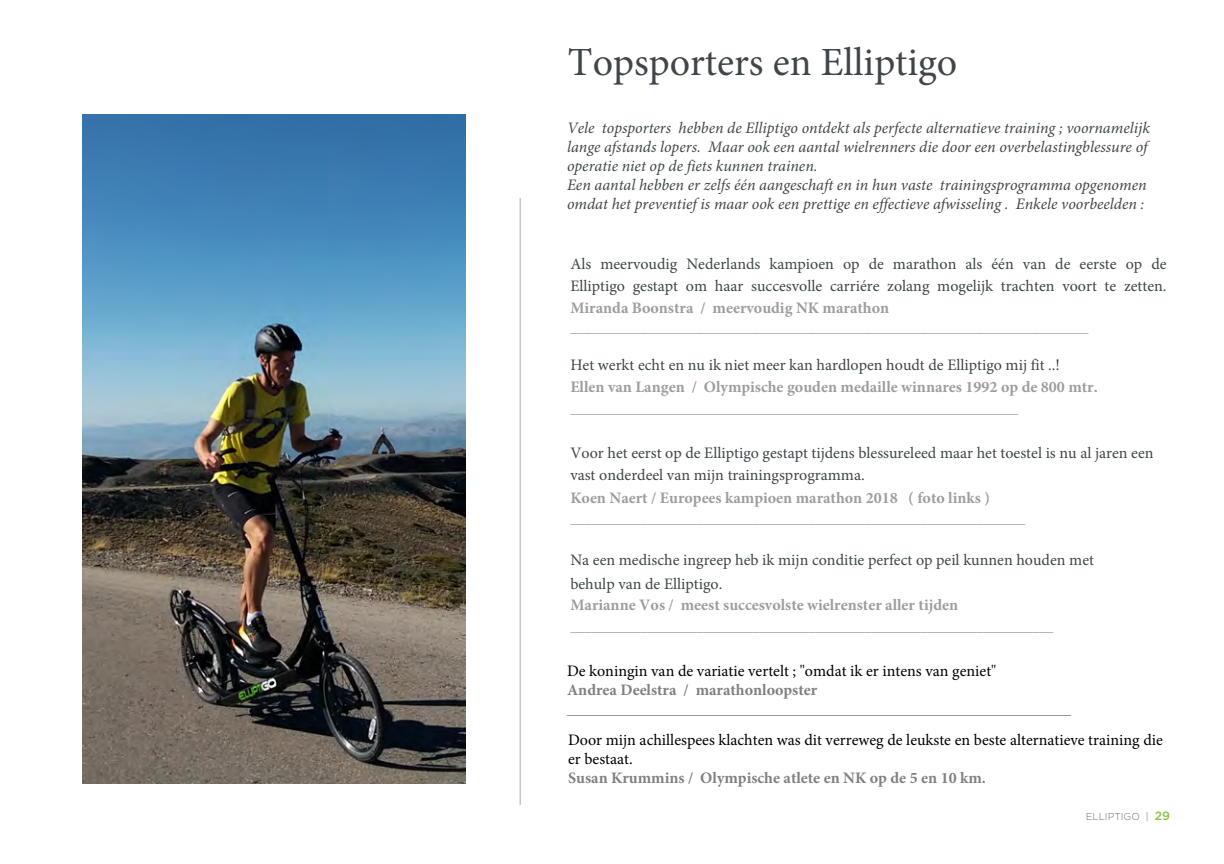
<style>
.page{position:relative;width:1224px;height:864px;background:#fff}
.page>*{position:absolute;margin:0;border:0;box-sizing:border-box;transform-origin:0 0}
.t1{font:40px "Minion Pro";color:#3e4649}
.t2{font:16px/22.4px "Minion Pro";color:#3e4649}
.t3{font:italic 16px/19.2px "Minion Pro";color:#3f474a}
.t4{font:700 16px "Minion Pro";color:#9a9ea1}
.t5{font:16px/19.2px "Minion Pro";color:#000}
.t6{font:700 16px "Minion Pro";color:#808080}
.t7{font:16px "Minion Pro";color:#808080}
.t8{font:700 14px "Minion Pro";color:#9a9ea1}
.t9{font:300 10px "Gotham";color:#686f71}
.s1{font-weight:500;font-size:12px;color:#84c443}
</style>
<div class="page">
<hr style="left:520px;top:198px;width:1px;height:607px;background:#a9acaf">
<img style="left:82px;top:115px;width:383px;height:669px">
<p class="t1" style="left:568px;top:36px;width:391px">Topsporters en Elliptigo</p>
<p class="t3" style="left:567px;top:118px;width:584px">Vele topsporters hebben de Elliptigo ontdekt als perfecte alternatieve training ; voornamelijk lange afstands lopers. Maar ook een aantal wielrenners die door een overbelastingblessure of operatie niet op de fiets kunnen trainen.<br>Een aantal hebben er zelfs één aangeschaft en in hun vaste trainingsprogramma opgenomen omdat het preventief is maar ook een prettige en effectieve afwisseling . Enkele voorbeelden :</p>
<p class="t2" style="left:570px;top:252px;width:598px">Als meervoudig Nederlands kampioen op de marathon als één van de eerste op de<br>Elliptigo gestapt om haar succesvolle carriére zolang mogelijk trachten voort te zetten.</p>
<p class="t4" style="left:570px;top:297px;width:320px">Miranda Boonstra / meervoudig NK marathon</p>
<p class="t8" style="left:570px;top:317px;width:519px">__________________________________________________________________________</p>
<p class="t2" style="left:570px;top:354px;width:491px">Het werkt echt en nu ik niet meer kan hardlopen houdt de Elliptigo mij fit ..!</p>
<p class="t4" style="left:570px;top:376px;width:529px">Ellen van Langen / Olympische gouden medaille winnares 1992 op de 800 mtr.</p>
<p class="t8" style="left:570px;top:398px;width:449px">________________________________________________________________</p>
<p class="t2" style="left:570px;top:442px;width:585px">Voor het eerst op de Elliptigo gestapt tijdens blessureleed maar het toestel is nu al jaren een vast onderdeel van mijn trainingsprogramma.</p>
<p class="t4" style="left:570px;top:486px;width:421px">Koen Naert / Europees kampioen marathon 2018 ( foto links )</p>
<p class="t8" style="left:570px;top:509px;width:456px">_________________________________________________________________</p>
<p class="t2" style="left:570px;top:549px;width:525px;line-height:23.4px">Na een medische ingreep heb ik mijn conditie perfect op peil kunnen houden met behulp van de Elliptigo.</p>
<p class="t4" style="left:570px;top:594px;width:389px">Marianne Vos / meest succesvolste wielrenster aller tijden</p>
<p class="t8" style="left:570px;top:616px;width:484px">_____________________________________________________________________</p>
<p class="t5" style="left:567px;top:661px;width:431px">De koningin van de variatie vertelt ; "omdat ik er intens van geniet"</p>
<p class="t6" style="left:567px;top:678px;width:252px">Andrea Deelstra / marathonloopster</p>
<p class="t7" style="left:567px;top:698px;width:505px">_______________________________________________________________</p>
<p class="t5" style="left:568px;top:730px;width:596px">Door mijn achillespees klachten was dit verreweg de leukste en beste alternatieve training die er bestaat.</p>
<p class="t6" style="left:568px;top:767px;width:419px">Susan Krummins / Olympische atlete en NK op de 5 en 10 km.</p>
<p class="t9" style="left:1086px;top:810px;width:86px">ELLIPTIGO | <span class="s1">29</span></p>
</div>
